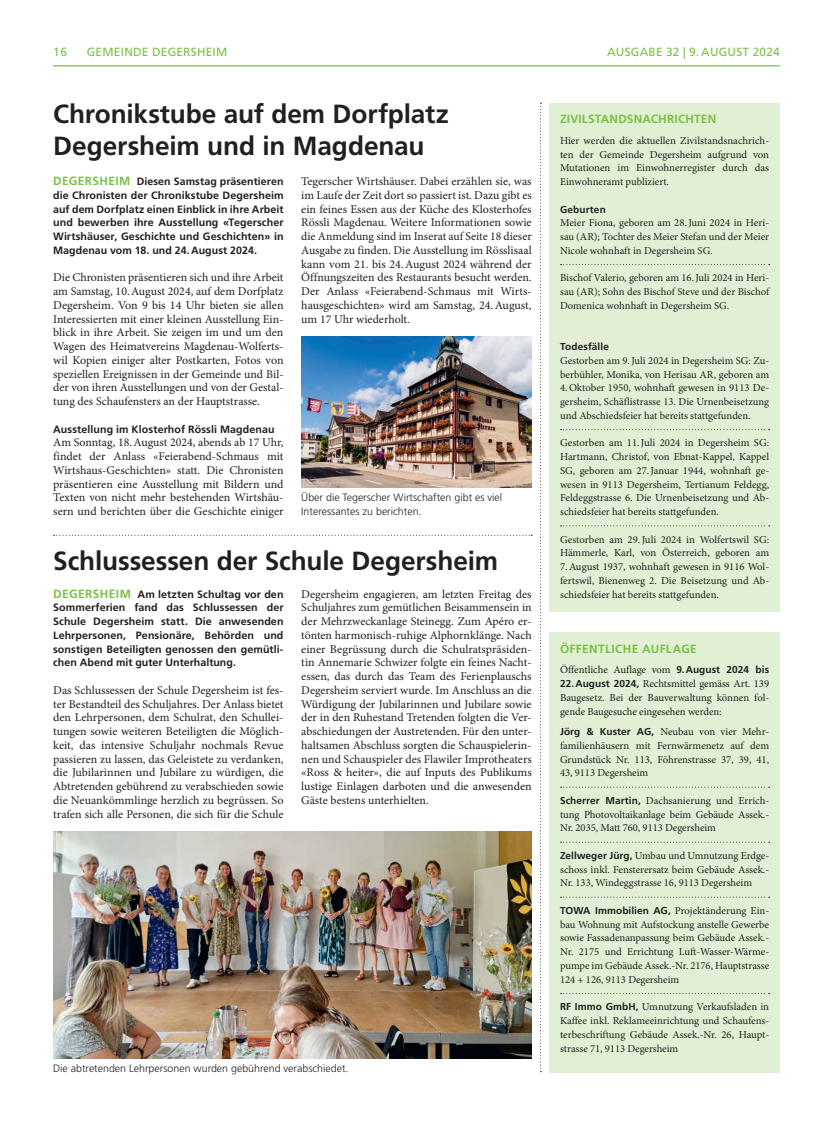
<style>
.page{position:relative;width:833px;height:1134px;background:#fff}
.page>*{position:absolute;margin:0;border:0;box-sizing:border-box;transform-origin:0 0}
.t1{font:700 26.25px/31.2px "Frutiger LT Std";letter-spacing:-.005em;color:#231f20}
.t2{font:11.88px/13.8px "Minion Pro";color:#231f20;text-align:justify}
.t3{font:11.88px "Frutiger LT Std";letter-spacing:.02em;color:#79c142}
.t4{font:700 11.88px "Frutiger LT Std";letter-spacing:.015em;color:#79c142}
.t5{font:10.62px/13.8px "Minion Pro";letter-spacing:-.005em;color:#231f20;text-align:justify}
.t6{font:700 10.62px/13.8px "Frutiger LT Std";letter-spacing:.005em;color:#231f20;text-align:justify}
.t7{font:300 10.62px/13.8px "Frutiger LT Std";color:#231f20}
.t8{font:700 10px "Frutiger LT Std";letter-spacing:.015em;color:#231f20}
.s1{font-size:11.88px;color:#79c142}
.s2{font-family:"Frutiger LT Std";font-weight:700;font-size:10px}
</style>
<div class="page">
<hr style="left:53px;top:65px;width:727px;height:1px;background:#79c142">
<svg style="left:540px;top:103px;width:1px;height:969px"></svg>
<svg style="left:54px;top:535px;width:478px;height:1px"></svg>
<div style="left:549px;top:632px;width:231px;height:440px;background:#e1efd4"></div>
<svg style="left:560px;top:787px;width:209px;height:1px"></svg>
<svg style="left:560px;top:842px;width:209px;height:1px"></svg>
<svg style="left:560px;top:897px;width:209px;height:1px"></svg>
<svg style="left:560px;top:993px;width:209px;height:1px"></svg>
<div style="left:549px;top:103px;width:231px;height:508px;background:#e1efd4"></div>
<svg style="left:560px;top:264px;width:209px;height:1px"></svg>
<svg style="left:560px;top:429px;width:209px;height:1px"></svg>
<svg style="left:560px;top:525px;width:209px;height:1px"></svg>
<img style="left:301px;top:336px;width:230px;height:152px">
<img style="left:53px;top:831px;width:478px;height:227px">
<p class="t3" style="left:53px;top:45px;width:15px">16</p>
<p class="t3" style="left:87px;top:45px;width:142px">GEMEINDE DEGERSHEIM</p>
<p class="t3" style="left:607px;top:45px;width:18px">AUSGABE</p>
<p class="t3" style="left:666px;top:45px;width:53px">32 | 9. AUGUST</p>
<p class="t3" style="left:752px;top:45px;width:29px">2024</p>
<h1 class="t1" style="left:53px;top:99px;width:397px">Chronikstube auf dem Dorfplatz<br>Degersheim und in Magdenau</h1>
<p class="t6" style="left:53px;top:175px;width:232px"><span class="s1">DEGERSHEIM</span> Diesen Samstag präsentieren die Chronisten der Chronikstube Degersheim auf dem Dorfplatz einen Einblick in ihre Arbeit und bewerben ihre Ausstellung «Tegerscher Wirtshäuser, Geschichte und Geschichten» in Magdenau vom 18. und 24.August 2024.</p>
<p class="t2" style="left:53px;top:271px;width:232px">Die Chronisten präsentieren sich und ihre Arbeit am Samstag, 10.August 2024, auf dem Dorfplatz Degersheim. Von 9 bis 14 Uhr bieten sie allen Interessierten mit einer kleinen Ausstellung Ein&shy;blick in ihre Arbeit. Sie zeigen im und um den Wagen des Heimatvereins Magdenau-Wolferts&shy;wil Kopien einiger alter Postkarten, Fotos von speziellen Ereignissen in der Gemeinde und Bil&shy;der von ihren Ausstellungen und von der Gestal&shy;tung des Schaufensters an der Hauptstrasse.</p>
<p class="t6" style="left:53px;top:422px;width:223px">Ausstellung im Klosterhof Rössli Magdenau</p>
<p class="t2" style="left:53px;top:436px;width:232px">Am Sonntag, 18.August 2024, abends ab 17 Uhr, findet der Anlass «Feierabend-Schmaus mit Wirtshaus-Geschichten» statt. Die Chronisten präsentieren eine Ausstellung mit Bildern und Texten von nicht mehr bestehenden Wirtshäu&shy;sern und berichten über die Geschichte einiger</p>
<p class="t2" style="left:301px;top:175px;width:232px">Tegerscher Wirtshäuser. Dabei erzählen sie, was im Laufe der Zeit dort so passiert ist. Dazu gibt es ein feines Essen aus der Küche des Klosterhofes Rössli Magdenau. Weitere Informationen sowie die Anmeldung sind im Inserat auf Seite 18 dieser Ausgabe zu finden. Die Ausstellung im Rösslisaal kann vom 21. bis 24.August 2024 während der Öffnungszeiten des Restaurants besucht werden.<br>Der Anlass «Feierabend-Schmaus mit Wirts&shy;hausgeschichten» wird am Samstag, 24.August, um 17 Uhr wiederholt.</p>
<p class="t7" style="left:301px;top:491px;width:202px">Über die Tegerscher Wirtschaften gibt es viel<br>Interessantes zu berichten.</p>
<h1 class="t1" style="left:53px;top:546px;width:446px">Schlussessen der Schule Degersheim</h1>
<p class="t6" style="left:53px;top:587px;width:232px"><span class="s1">DEGERSHEIM</span> Am letzten Schultag vor den Sommerferien fand das Schlussessen der Schule Degersheim statt. Die anwesenden Lehrpersonen, Pensionäre, Behörden und sonstigen Beteiligten genossen den gemütli&shy;chen Abend mit guter Unterhaltung.</p>
<p class="t2" style="left:53px;top:683px;width:232px">Das Schlussessen der Schule Degersheim ist fes&shy;ter Bestandteil des Schuljahres. Der Anlass bietet den Lehrpersonen, dem Schulrat, den Schullei&shy;tungen sowie weiteren Beteiligten die Möglich&shy;keit, das intensive Schuljahr nochmals Revue passieren zu lassen, das Geleistete zu verdanken, die Jubilarinnen und Jubilare zu würdigen, die Abtretenden gebührend zu verabschieden sowie die Neuankömmlinge herzlich zu begrüssen. So trafen sich alle Personen, die sich für die Schule</p>
<p class="t2" style="left:301px;top:587px;width:232px">Degersheim engagieren, am letzten Freitag des Schuljahres zum gemütlichen Beisammensein in der Mehrzweckanlage Steinegg. Zum Apéro er&shy;tönten harmonisch-ruhige Alphornklänge. Nach einer Begrüssung durch die Schulratspräsiden&shy;tin Annemarie Schwizer folgte ein feines Nacht&shy;essen, das durch das Team des Ferienplauschs Degersheim serviert wurde. Im Anschluss an die Würdigung der Jubilarinnen und Jubilare sowie der in den Ruhestand Tretenden folgten die Ver&shy;abschiedungen der Austretenden. Für den unter&shy;haltsamen Abschluss sorgten die Schauspielerin&shy;nen und Schauspieler des Flawiler Improtheaters «Ross &amp; heiter», die auf Inputs des Publikums lustige Einlagen darboten und die anwesenden Gäste bestens unterhielten.</p>
<p class="t7" style="left:53px;top:1062px;width:297px">Die abtretenden Lehrpersonen wurden gebührend verabschiedet.</p>
<p class="t4" style="left:560px;top:112px;width:158px">ZIVILSTANDSNACHRICHTEN</p>
<p class="t5" style="left:560px;top:134px;width:211px">Hier werden die aktuellen Zivilstandsnachrich&shy;ten der Gemeinde Degersheim aufgrund von Mutationen im Einwohnerregister durch das Einwohneramt publiziert.</p>
<p class="t8" style="left:560px;top:203px;width:47px">Geburten</p>
<p class="t5" style="left:560px;top:216px;width:211px">Meier Fiona, geboren am 28.Juni 2024 in Heri&shy;sau (AR); Tochter des Meier Stefan und der Meier Nicole wohnhaft in Degersheim SG.</p>
<p class="t5" style="left:560px;top:271px;width:211px">Bischof Valerio, geboren am 16.Juli 2024 in Heri&shy;sau (AR); Sohn des Bischof Steve und der Bischof Domenica wohnhaft in Degersheim SG.</p>
<p class="t8" style="left:560px;top:341px;width:50px">Todesfälle</p>
<p class="t5" style="left:560px;top:354px;width:211px">Gestorben am 9.Juli 2024 in Degersheim SG: Zu&shy;berbühler, Monika, von Herisau AR, geboren am 4.Oktober 1950, wohnhaft gewesen in 9113 De&shy;gersheim, Schäflistrasse 13. Die Urnenbeisetzung und Abschiedsfeier hat bereits stattgefunden.</p>
<p class="t5" style="left:560px;top:436px;width:211px">Gestorben am 11.Juli 2024 in Degersheim SG:<br>Hartmann, Christof, von Ebnat-Kappel, Kappel SG, geboren am 27.Januar 1944, wohnhaft ge&shy;wesen in 9113 Degersheim, Tertianum Feldegg, Feldeggstrasse 6. Die Urnenbeisetzung und Ab&shy;schiedsfeier hat bereits stattgefunden.</p>
<p class="t5" style="left:560px;top:532px;width:211px">Gestorben am 29.Juli 2024 in Wolfertswil SG:<br>Hämmerle, Karl, von Österreich, geboren am 7.August 1937, wohnhaft gewesen in 9116 Wol&shy;fertswil, Bienenweg 2. Die Beisetzung und Ab&shy;schiedsfeier hat bereits stattgefunden.</p>
<p class="t4" style="left:560px;top:642px;width:138px">ÖFFENTLICHE AUFLAGE</p>
<p class="t5" style="left:560px;top:663px;width:211px">Öffentliche Auflage vom <span class="s2">9.August 2024 bis 22.August 2024,</span> Rechtsmittel gemäss Art. 139<br>Baugesetz. Bei der Bauverwaltung können fol&shy;gende Baugesuche eingesehen werden:</p>
<p class="t5" style="left:560px;top:725px;width:211px"><span class="s2">Jörg &amp; Kuster AG,</span> Neubau von vier Mehr&shy;familienhäusern mit Fernwärmenetz auf dem Grundstück Nr. 113, Föhrenstrasse 37, 39, 41, 43, 9113 Degersheim</p>
<p class="t5" style="left:560px;top:794px;width:211px"><span class="s2">Scherrer Martin,</span> Dachsanierung und Errich&shy;tung Photovoltaikanlage beim Gebäude Assek.- Nr. 2035, Matt 760, 9113 Degersheim</p>
<p class="t5" style="left:560px;top:849px;width:211px"><span class="s2">Zellweger Jürg,</span> Umbau und Umnutzung Erdge&shy;schoss inkl. Fensterersatz beim Gebäude Assek.- Nr. 133, Windeggstrasse 16, 9113 Degersheim</p>
<p class="t5" style="left:560px;top:904px;width:211px"><span class="s2">TOWA Immobilien AG,</span> Projektänderung Ein&shy;bau Wohnung mit Aufstockung anstelle Gewerbe sowie Fassadenanpassung beim Gebäude Assek.- Nr. 2175 und Errichtung Luft-Wasser-Wärme&shy;pumpe im Gebäude Assek.-Nr. 2176, Hauptstrasse 124 + 126, 9113 Degersheim</p>
<p class="t5" style="left:560px;top:1000px;width:211px"><span class="s2">RF Immo GmbH,</span> Umnutzung Verkaufsladen in Kaffee inkl. Reklameeinrichtung und Schaufens&shy;terbeschriftung Gebäude Assek.-Nr. 26, Haupt&shy;strasse 71, 9113 Degersheim</p>
</div>
